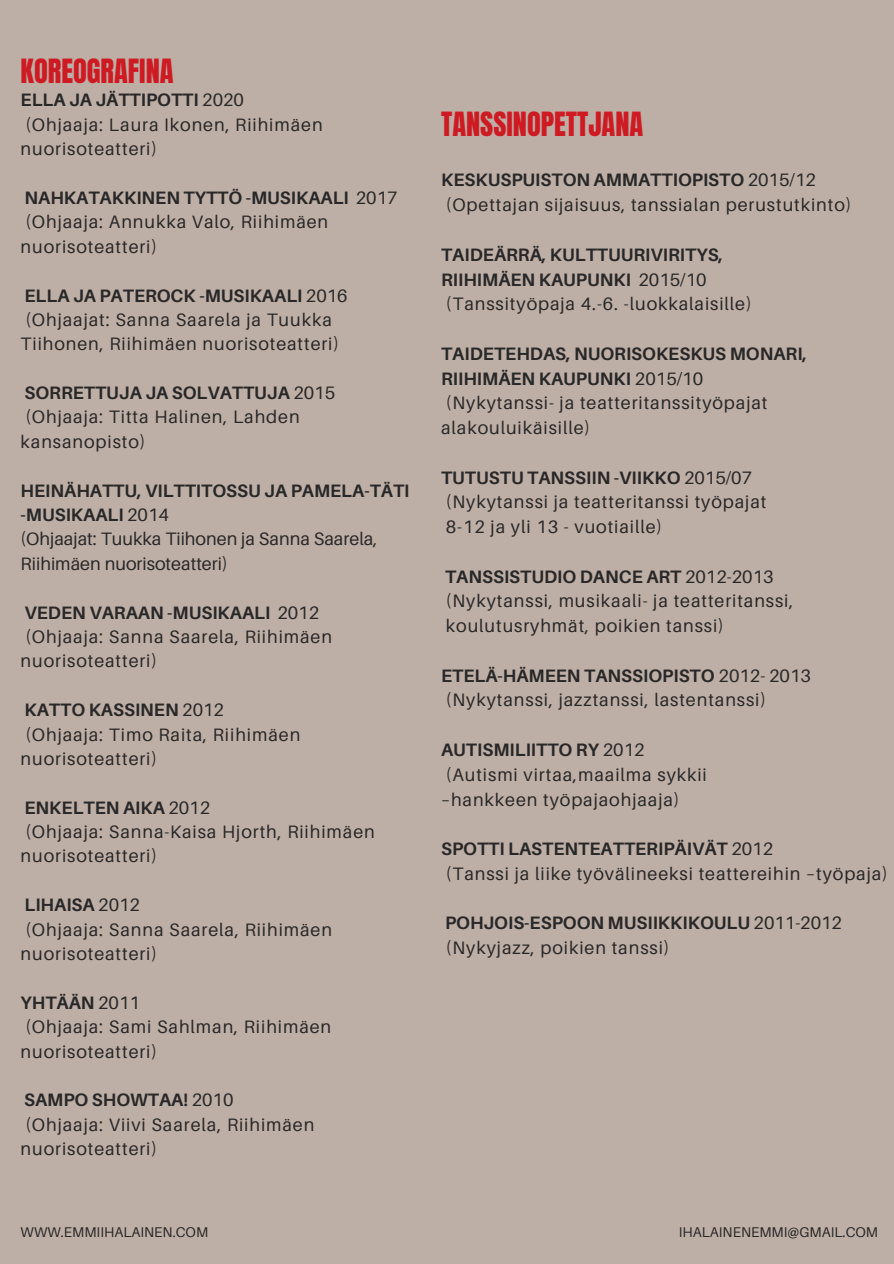
<style>
.page{position:relative;width:894px;height:1264px;background:#fff}
.page>*{position:absolute;margin:0;border:0;box-sizing:border-box;transform-origin:0 0}
.t1{font:28.35px "Anton";color:#ce1b23}
.t2{font:18px/24.5px "Aileron";letter-spacing:.05em;color:#292828}
.t3{font:700 18px/24.5px "Aileron";color:#292828}
.t4{font:18px/24.5px "Aileron";color:#292828}
.t5{font:14.1px "Aileron";color:#292828}
.s1{font-weight:700}
.s2{font-weight:400}
</style>
<div class="page">
<div style="left:0;top:0;width:893px;height:1263px;background:#beafa6"></div>
<p class="t1" style="left:21px;top:51px;width:154px">KOREOGRAFINA</p>
<p class="t2" style="left:21px;top:87px;width:303px"><span class="s1">ELLA JA JÄTTIPOTTI</span> 2020 (Ohjaaja: Laura Ikonen, Riihimäen nuorisoteatteri)</p>
<p class="t2" style="left:21px;top:185px;width:378px"><span class="s1">NAHKATAKKINEN TYTTÖ -MUSIKAALI</span> 2017 (Ohjaaja: Annukka Valo, Riihimäen nuorisoteatteri)</p>
<h2 class="t2" style="left:21px;top:282px;width:328px"><span class="s1">ELLA JA PATEROCK -MUSIKAALI</span> 2016 (Ohjaajat: Sanna Saarela ja Tuukka<br>Tiihonen, Riihimäen nuorisoteatteri)</h2>
<p class="t2" style="left:21px;top:380px;width:316px"><span class="s1">SORRETTUJA JA SOLVATTUJA</span> 2015 (Ohjaaja: Titta Halinen, Lahden kansanopisto)</p>
<p class="t3" style="left:21px;top:477px;width:390px">HEINÄHATTU, VILTTITOSSU JA PAMELA-TÄTI -MUSIKAALI <span class="s2">2014</span></p>
<p class="t4" style="left:21px;top:526px;width:358px">(Ohjaajat: Tuukka Tiihonen ja Sanna Saarela,<br>Riihimäen nuorisoteatteri)</p>
<p class="t2" style="left:21px;top:599px;width:313px"><span class="s1">VEDEN VARAAN -MUSIKAALI</span> 2012 (Ohjaaja: Sanna Saarela, Riihimäen nuorisoteatteri)</p>
<p class="t2" style="left:21px;top:697px;width:281px"><span class="s1">KATTO KASSINEN</span> 2012 (Ohjaaja: Timo Raita, Riihimäen nuorisoteatteri)</p>
<p class="t2" style="left:21px;top:794px;width:355px"><span class="s1">ENKELTEN AIKA</span> 2012<br>(Ohjaaja: Sanna-Kaisa Hjorth, Riihimäen nuorisoteatteri)</p>
<p class="t2" style="left:21px;top:892px;width:313px"><span class="s1">LIHAISA</span> 2012<br>(Ohjaaja: Sanna Saarela, Riihimäen nuorisoteatteri)</p>
<h1 class="t2" style="left:21px;top:989px;width:312px"><span class="s1">YHTÄÄN</span> 2011<br>(Ohjaaja: Sami Sahlman, Riihimäen nuorisoteatteri)</h1>
<p class="t2" style="left:21px;top:1087px;width:295px"><span class="s1">SAMPO SHOWTAA!</span> 2010<br>(Ohjaaja: Viivi Saarela, Riihimäen nuorisoteatteri)</p>
<h2 class="t1" style="left:441px;top:104px;width:204px">TANSSINOPETTJANA</h2>
<p class="t2" style="left:441px;top:167px;width:412px"><span class="s1">KESKUSPUISTON AMMATTIOPISTO</span> 2015/12 (Opettajan sijaisuus, tanssialan perustutkinto)</p>
<h2 class="t3" style="left:441px;top:242px;width:283px">TAIDEÄRRÄ, KULTTUURIVIRITYS,</h2>
<p class="t3" style="left:441px;top:267px;width:267px">RIIHIMÄEN KAUPUNKI <span class="s2">2015/10</span></p>
<h2 class="t2" style="left:446px;top:291px;width:307px">(Tanssityöpaja 4.-6. -luokkalaisille)</h2>
<h2 class="t3" style="left:441px;top:341px;width:367px">TAIDETEHDAS, NUORISOKESKUS MONARI,<br>RIIHIMÄEN KAUPUNKI <span class="s2">2015/10</span></h2>
<p class="t2" style="left:446px;top:390px;width:323px">(Nykytanssi- ja teatteritanssityöpajat</p>
<p class="t2" style="left:441px;top:415px;width:151px">alakouluikäisille)</p>
<p class="t2" style="left:441px;top:464px;width:327px"><span class="s1">TUTUSTU TANSSIIN -VIIKKO</span> 2015/07 (Nykytanssi ja teatteritanssi työpajat<br>8-12 ja yli 13 - vuotiaille)</p>
<p class="t2" style="left:445px;top:563px;width:350px"><span class="s1">TANSSISTUDIO DANCE ART</span> 2012-2013 (Nykytanssi, musikaali- ja teatteritanssi, koulutusryhmät, poikien tanssi)</p>
<p class="t2" style="left:441px;top:662px;width:371px"><span class="s1">ETELÄ-HÄMEEN TANSSIOPISTO</span> 2012- 2013 (Nykytanssi, jazztanssi, lastentanssi)</p>
<h2 class="t3" style="left:441px;top:737px;width:205px">AUTISMILIITTO RY <span class="s2">2012</span></h2>
<p class="t2" style="left:446px;top:762px;width:262px">(Autismi virtaa,maailma sykkii</p>
<p class="t2" style="left:441px;top:786px;width:240px">–hankkeen työpajaohjaaja)</p>
<p class="t2" style="left:441px;top:836px;width:448px"><span class="s1">SPOTTI LASTENTEATTERIPÄIVÄT</span> 2012<br>(Tanssi ja liike työvälineeksi teattereihin –työpaja)</p>
<p class="t2" style="left:445px;top:910px;width:398px"><span class="s1">POHJOIS-ESPOON MUSIIKKIKOULU</span> 2011-2012 (Nykyjazz, poikien tanssi)</p>
<h1 class="t5" style="left:21px;top:1223px;width:189px">WWW.EMMIIHALAINEN.COM</h1>
<p class="t5" style="left:678px;top:1223px;width:201px">IHALAINENEMMI@GMAIL.COM</p>
</div>
